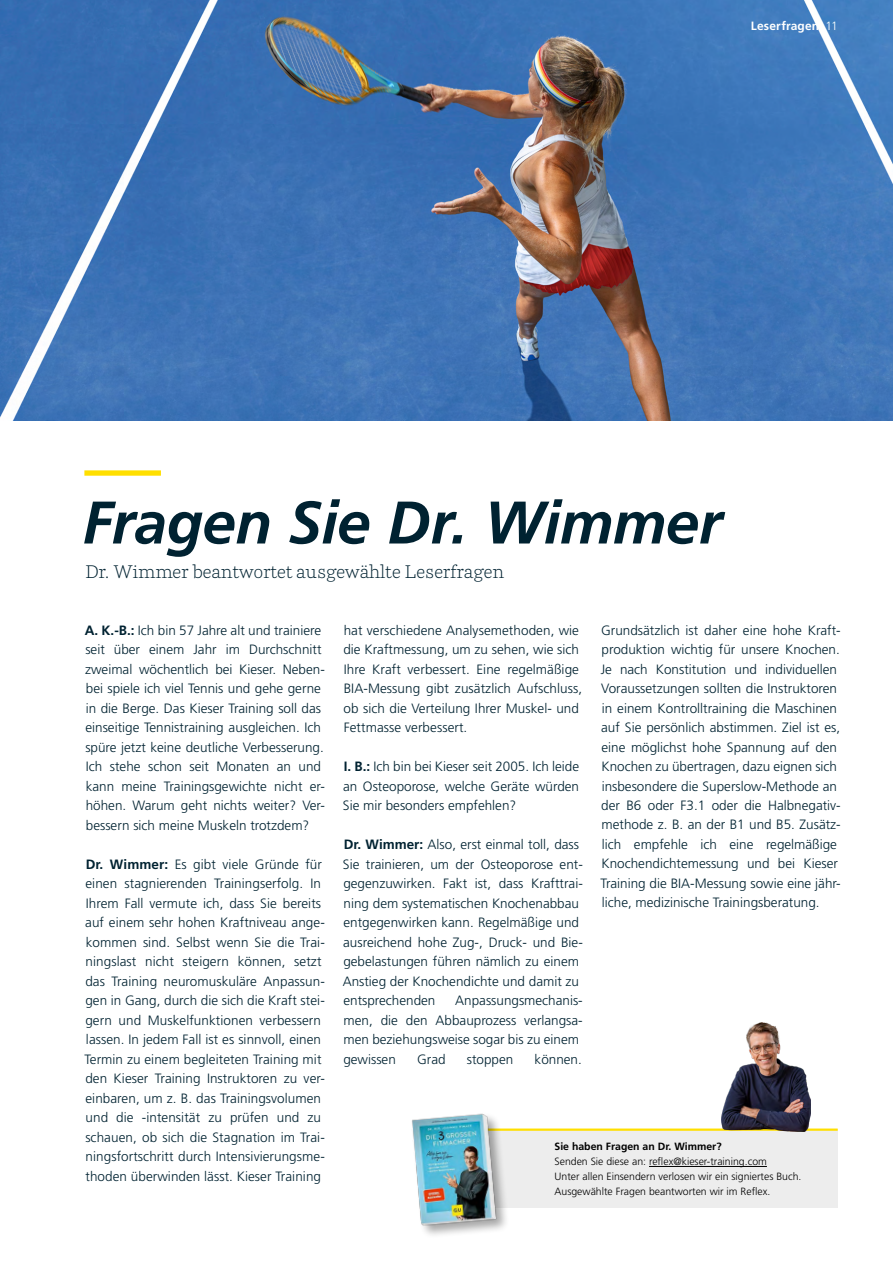
<style>
.page{position:relative;width:893px;height:1263px;background:#fff}
.page>*{position:absolute;margin:0;border:0;box-sizing:border-box;transform-origin:0 0}
.t1{font:italic 700 60px "Frutiger LT Std";letter-spacing:-.01em;color:#002231}
.t2{font:300 18px "Parry Pro";color:#002231}
.t3{font:300 13.5px/19.5px "Frutiger LT Std";color:#002231}
.t4{font:700 12px "Frutiger LT Std";letter-spacing:.015em;color:#fff}
.t5{font:300 10.5px/15px "Frutiger LT Std";color:#000}
.t6{font:700 10.5px "Frutiger LT Std";color:#000}
.s1{font-weight:300}
.s2{font-weight:700}
</style>
<div class="page">
<img style="left:0;top:0;width:893px;height:420px">
<div style="left:84px;top:470px;width:77px;height:6px;background:#ffdf00"></div>
<div style="left:466px;top:1130px;width:372px;height:78px;background:#ededed"></div>
<hr style="left:469px;top:1128px;width:369px;height:3px;background:#ffdf00">
<img style="left:721px;top:1022px;width:90px;height:109px">
<div style="left:410px;top:1112px;width:100px;height:127px;background:#000;opacity:.35"></div>
<img style="left:411px;top:1112px;width:93px;height:121px">
<hr style="left:649px;top:1166px;width:118px;height:1px;background:#000">
<p class="t4" style="left:751px;top:18px;width:88px">Leserfragen<span class="s1">| 11</span></p>
<h1 class="t1" style="left:82px;top:487px;width:641px">Fragen Sie Dr. Wimmer</h1>
<h2 class="t2" style="left:85px;top:559px;width:420px">Dr. Wimmer beantwortet ausgewählte Leserfragen</h2>
<p class="t3" style="left:85px;top:620px;width:242px"><span class="s2">A. K.-B.:</span> Ich bin 57 Jahre alt und trainiere seit über einem Jahr im Durchschnitt zweimal wöchentlich bei Kieser. Neben&shy;bei spiele ich viel Tennis und gehe gerne in die Berge. Das Kieser Training soll das einseitige Tennistraining ausgleichen. Ich spüre jetzt keine deutliche Verbesserung.<br>Ich stehe schon seit Monaten an und kann meine Trainingsgewichte nicht er&shy;höhen. Warum geht nichts weiter? Ver&shy;bessern sich meine Muskeln trotzdem?</p>
<p class="t3" style="left:85px;top:854px;width:242px"><span class="s2">Dr. Wimmer:</span> Es gibt viele Gründe für einen stagnierenden Trainingserfolg. In Ihrem Fall vermute ich, dass Sie bereits auf einem sehr hohen Kraftniveau ange&shy;kommen sind. Selbst wenn Sie die Trai&shy;ningslast nicht steigern können, setzt das Training neuromuskuläre Anpassun&shy;gen in Gang, durch die sich die Kraft stei&shy;gern und Muskelfunktionen verbessern lassen. In jedem Fall ist es sinnvoll, einen Termin zu einem begleiteten Training mit den Kieser Training Instruktoren zu ver&shy;einbaren, um z. B. das Trainingsvolumen und die -intensität zu prüfen und zu schauen, ob sich die Stagnation im Trai&shy;ningsfortschritt durch Intensivierungsme&shy;thoden überwinden lässt. Kieser Training</p>
<p class="t3" style="left:343px;top:620px;width:240px">hat verschiedene Analysemethoden, wie die Kraftmessung, um zu sehen, wie sich Ihre Kraft verbessert. Eine regelmäßige BIA-Messung gibt zusätzlich Aufschluss, ob sich die Verteilung Ihrer Muskel- und Fettmasse verbessert.</p>
<p class="t3" style="left:343px;top:757px;width:238px;text-align:justify"><span class="s2">I. B.:</span> Ich bin bei Kieser seit 2005. Ich leide an Osteoporose, welche Geräte würden Sie mir besonders empfehlen?</p>
<p class="t3" style="left:343px;top:835px;width:242px"><span class="s2">Dr. Wimmer:</span> Also, erst einmal toll, dass Sie trainieren, um der Osteoporose ent&shy;gegenzuwirken. Fakt ist, dass Krafttrai&shy;ning dem systematischen Knochenabbau entgegenwirken kann. Regelmäßige und ausreichend hohe Zug-, Druck- und Bie&shy;gebelastungen führen nämlich zu einem Anstieg der Knochendichte und damit zu entsprechenden</p>
<p class="t3" style="left:343px;top:991px;width:241px;text-indent:112px">Anpassungsmechanis&shy;men, die den Abbauprozess verlangsa&shy;men beziehungsweise sogar bis zu einem gewissen</p>
<p class="t3" style="left:417px;top:1049px;width:30px">Grad</p>
<p class="t3" style="left:467px;top:1049px;width:48px">stoppen</p>
<p class="t3" style="left:535px;top:1049px;width:49px">können.</p>
<p class="t3" style="left:600px;top:620px;width:242px">Grundsätzlich ist daher eine hohe Kraft&shy;produktion wichtig für unsere Knochen.<br>Je nach Konstitution und individuellen Voraussetzungen sollten die Instruktoren in einem Kontrolltraining die Maschinen auf Sie persönlich abstimmen. Ziel ist es, eine möglichst hohe Spannung auf den Knochen zu übertragen, dazu eignen sich insbesondere die Superslow-Methode an der B6 oder F3.1 oder die Halbnegativ&shy;methode z. B. an der B1 und B5. Zusätz&shy;lich empfehle ich eine regelmäßige Knochendichtemessung und bei Kieser Training die BIA-Messung sowie eine jähr&shy;liche, medizinische Trainingsberatung.</p>
<p class="t6" style="left:554px;top:1140px;width:169px">Sie haben Fragen an Dr. Wimmer?</p>
<p class="t5" style="left:554px;top:1154px;width:248px">Senden Sie diese an: reflex@kieser-training.com<br>Unter allen Einsendern verlosen wir ein signiertes Buch.<br>Ausgewählte Fragen beantworten wir im Reflex.</p>
</div>
